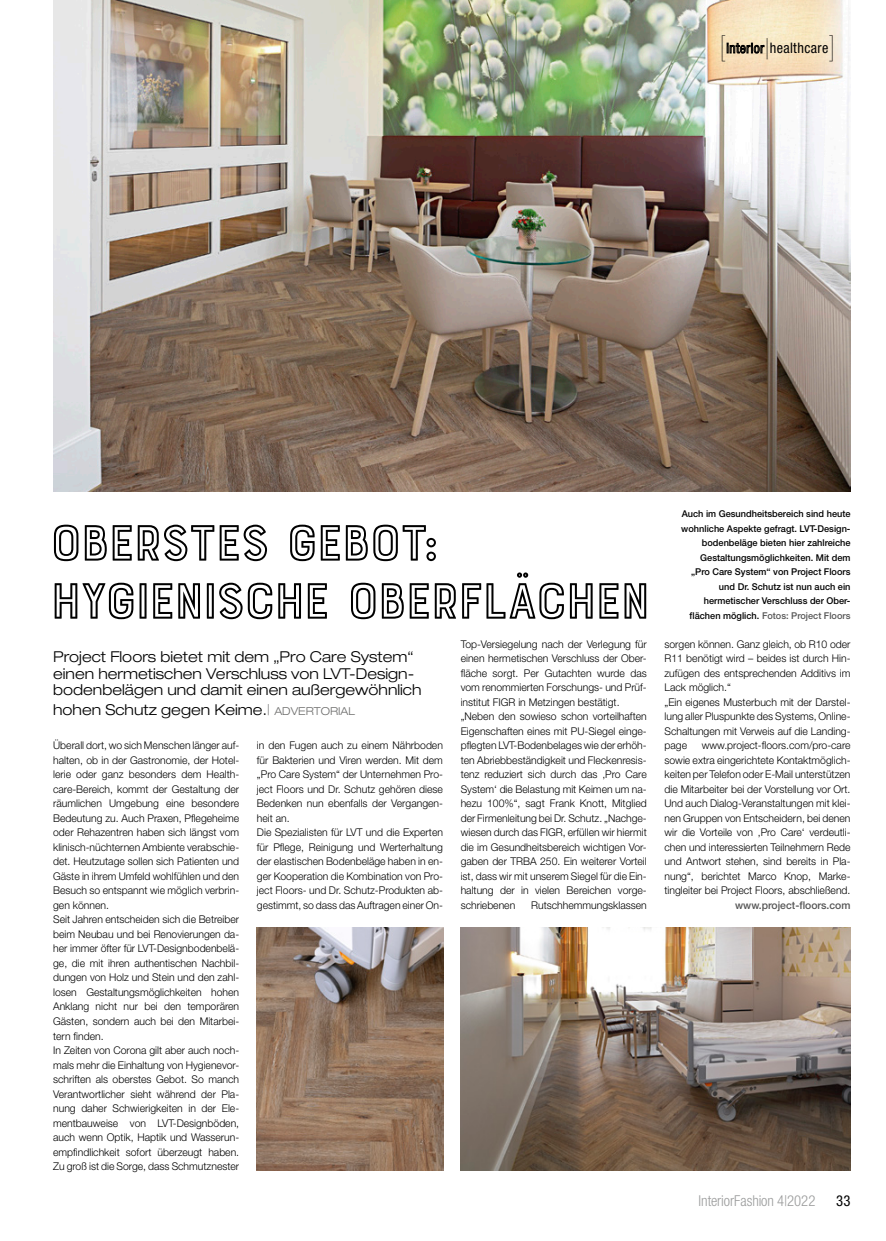
<style>
.page{position:relative;width:886px;height:1241px;background:#fff}
.page>*{position:absolute;margin:0;border:0;box-sizing:border-box;transform-origin:0 0}
.a_1_headline_klein_d{font:700 53.75px "Bourton Outline";letter-spacing:-.055em;color:#000}
.a_2_unterzeile_d{font:300 expanded 15px/16.2px "Helvetica Neue LT Pro";color:#000}
.t1{font:300 condensed 15px "Helvetica Neue LT Pro";letter-spacing:-.005em;color:#9b9c9c}
.t2{font:condensed 15px "Helvetica Neue LT Pro";color:#000}
.b_5_zwischenheadline{font:condensed 14.5px "Helvetica Neue LT Pro";letter-spacing:.025em;color:#000}
.a_3_fließtext_d{font:300 10.62px/14.5px "Helvetica Neue LT Pro";color:#000;text-align:justify}
.a_3_fließtext_d-2{font:500 10.62px "Helvetica Neue LT Pro";color:#555}
.a_4_bildtext_d{font:500 9.38px/14.5px "Helvetica Neue LT Pro";color:#000;text-align:right}
.s1{font-weight:200;font-size:29px}
.s2{font-size:13.88px}
.s3{font-weight:200;font-size:28.75px}
.s4{font-weight:100;color:#6e6e6d}
.s5{font-size:11px;color:#6e6e6d}
.s6{color:#555}
</style>
<div class="page">
<img style="left:461px;top:927px;width:389px;height:242px">
<img style="left:257px;top:927px;width:186px;height:242px">
<img style="left:53px;top:0;width:797px;height:492px">
<p class="b_5_zwischenheadline" style="left:720px;top:39px;width:117px"><span class="s1">[</span><span class="s2">interior</span><span class="s3">|</span>healthcare<span class="s1">]</span></p>
<p class="a_1_headline_klein_d" style="left:50px;top:509px;width:391px">OBERSTES GEBOT:</p>
<p class="a_1_headline_klein_d" style="left:50px;top:567px;width:603px">HYGIENISCHE OBERFLÄCHEN</p>
<p class="a_2_unterzeile_d" style="left:53px;top:648px;width:370px">Project Floors bietet mit dem „Pro Care System“ einen hermetischen Verschluss von LVT-Design&shy;bodenbelägen und damit einen außergewöhnlich</p>
<p class="a_2_unterzeile_d" style="left:53px;top:701px;width:303px">hohen Schutz gegen Keime.<span class="s4">|</span> <span class="s5">ADVERTORIAL</span></p>
<p class="a_3_fließtext_d" style="left:461px;top:636px;width:188px">Top-Versiegelung nach der Verlegung für einen hermetischen Verschluss der Ober&shy;fläche sorgt. Per Gutachten wurde das vom renommierten Forschungs- und Prüf&shy;institut FIGR in Metzingen bestätigt.</p>
<p class="a_3_fließtext_d" style="left:461px;top:709px;width:188px">„Neben den sowieso schon vorteilhaften Eigenschaften eines mit PU-Siegel einge&shy;pflegten LVT-Bodenbelages wie der erhöh&shy;ten Abriebbeständigkeit und Fleckenresis&shy;tenz reduziert sich durch das ,Pro Care System‘ die Belastung mit Keimen um na&shy;hezu 100%“, sagt Frank Knott, Mitglied der Firmenleitung bei Dr. Schutz. „Nachge&shy;wiesen durch das FIGR, erfüllen wir hiermit die im Gesundheitsbereich wichtigen Vor&shy;gaben der TRBA 250. Ein weiterer Vorteil ist, dass wir mit unserem Siegel für die Ein&shy;haltung der in vielen Bereichen vorge&shy;schriebenen</p>
<p class="a_3_fließtext_d" style="left:53px;top:738px;width:188px">Überall dort, wo sich Menschen länger auf&shy;halten, ob in der Gastronomie, der Hotel&shy;lerie oder ganz besonders dem Health&shy;care-Bereich, kommt der Gestaltung der räumlichen Umgebung eine besondere Bedeutung zu. Auch Praxen, Pflegeheime oder Rehazentren haben sich längst vom klinisch-nüchternen Ambiente verabschie&shy;det. Heutzutage sollen sich Patienten und Gäste in ihrem Umfeld wohlfühlen und den Besuch so entspannt wie möglich verbrin&shy;gen können.</p>
<p class="a_3_fließtext_d" style="left:53px;top:912px;width:188px">Seit Jahren entscheiden sich die Betreiber beim Neubau und bei Renovierungen da&shy;her immer öfter für LVT-Designbodenbelä&shy;ge, die mit ihren authentischen Nachbil&shy;dungen von Holz und Stein und den zahl&shy;losen Gestaltungsmöglichkeiten hohen Anklang nicht nur bei den temporären Gästen, sondern auch bei den Mitarbei&shy;tern finden.</p>
<p class="a_3_fließtext_d" style="left:53px;top:1042px;width:188px">In Zeiten von Corona gilt aber auch noch&shy;mals mehr die Einhaltung von Hygienevor&shy;schriften als oberstes Gebot. So manch Verantwortlicher sieht während der Pla&shy;nung daher Schwierigkeiten in der Ele&shy;mentbauweise von LVT-Designböden, auch wenn Optik, Haptik und Wasserun&shy;empfindlichkeit sofort überzeugt haben.<br>Zu groß ist die Sorge, dass Schmutznester</p>
<p class="a_3_fließtext_d" style="left:257px;top:738px;width:188px">in den Fugen auch zu einem Nährboden für Bakterien und Viren werden. Mit dem „Pro Care System“ der Unternehmen Pro&shy;ject Floors und Dr. Schutz gehören diese Bedenken nun ebenfalls der Vergangen&shy;heit an.</p>
<p class="a_3_fließtext_d" style="left:257px;top:825px;width:188px">Die Spezialisten für LVT und die Experten für Pflege, Reinigung und Werterhaltung der elastischen Bodenbeläge haben in en&shy;ger Kooperation die Kombination von Pro&shy;ject Floors- und Dr. Schutz-Produkten ab&shy;gestimmt, so dass das Auftragen einer On-</p>
<p class="a_3_fließtext_d" style="left:531px;top:897px;width:117px">Rutschhemmungsklassen</p>
<p class="a_4_bildtext_d" style="left:681px;top:506px;width:171px">Auch im Gesundheitsbereich sind heute wohnliche Aspekte gefragt. LVT-Design&shy;bodenbeläge bieten hier zahlreiche Gestaltungsmöglichkeiten. Mit dem „Pro Care System“ von Project Floors und Dr. Schutz ist nun auch ein hermetischer Verschluss der Ober&shy;flächen möglich. <span class="s6">Fotos: Project Floors</span></p>
<p class="a_3_fließtext_d" style="left:664px;top:636px;width:188px">sorgen können. Ganz gleich, ob R10 oder R11 benötigt wird – beides ist durch Hin&shy;zufügen des entsprechenden Additivs im Lack möglich.“</p>
<p class="a_3_fließtext_d" style="left:664px;top:694px;width:188px">„Ein eigenes Musterbuch mit der Darstel&shy;lung aller Pluspunkte des Systems, Online-Schaltungen mit Verweis auf die Landing&shy;page</p>
<p class="a_3_fließtext_d" style="left:664px;top:738px;width:188px;text-indent:37px">www.project-floors.com/pro-care sowie extra eingerichtete Kontaktmöglich&shy;keiten per Telefon oder E-Mail unterstützen die Mitarbeiter bei der Vorstellung vor Ort.<br>Und auch Dialog-Veranstaltungen mit klei&shy;nen Gruppen von Entscheidern, bei denen wir die Vorteile von ,Pro Care‘ verdeutli&shy;chen und interessierten Teilnehmern Rede und Antwort stehen, sind bereits in Pla&shy;nung“, berichtet Marco Knop, Marke&shy;tingleiter bei Project Floors, abschließend.</p>
<p class="a_3_fließtext_d-2" style="left:735px;top:898px;width:117px">www.project-floors.com</p>
<p class="t1" style="left:699px;top:1191px;width:118px">InteriorFashion 4|2022</p>
<p class="t2" style="left:836px;top:1191px;width:16px">33</p>
</div>
